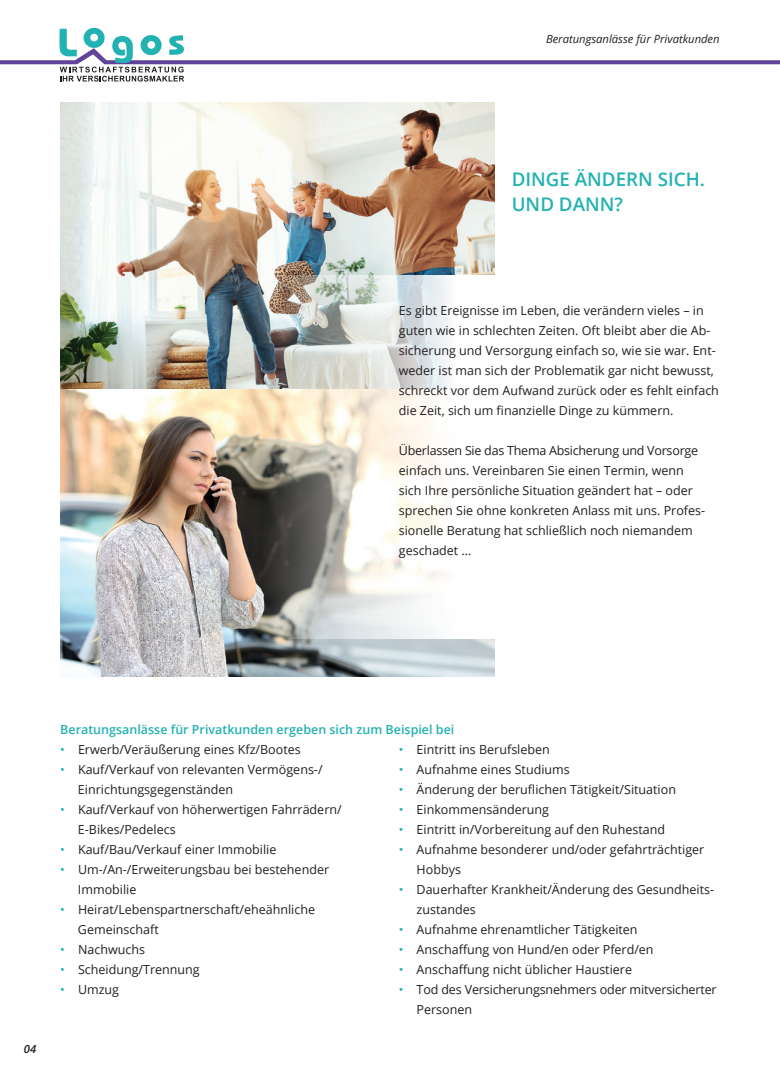
<style>
.page{position:relative;width:780px;height:1081px;background:#fff}
.page>*{position:absolute;margin:0;border:0;box-sizing:border-box;transform-origin:0 0}
.t1{font:600 18.75px "Open Sans";color:#23b2b2}
.t2{font:12.5px/20px "Open Sans";color:#231f20}
.t3{font:600 12.5px "Open Sans";color:#23b2b2}
.t4{font:italic 11.25px "Open Sans";color:#231f20}
.t5{font:italic 600 11.25px "Open Sans";color:#231f20}
.s1{color:#23b2b2}
</style>
<div class="page">
<img style="left:60px;top:103px;width:434px;height:574px">
<img style="left:61px;top:275px;width:433px;height:363px">
<svg style="left:0;top:28px;width:780px;height:54px"></svg>
<p class="t4" style="left:546px;top:32px;width:175px">Beratungsanlässe für Privatkunden</p>
<p class="t1" style="left:511px;top:166px;width:195px">DINGE ÄNDERN SICH.</p>
<p class="t1" style="left:511px;top:191px;width:113px">UND DANN?</p>
<p class="t2" style="left:399px;top:300px;width:321px">Es gibt Ereignisse im Leben, die verändern vieles – in guten wie in schlechten Zeiten. Oft bleibt aber die Ab&shy;sicherung und Versorgung einfach so, wie sie war. Ent&shy;weder ist man sich der Problematik gar nicht bewusst, schreckt vor dem Aufwand zurück oder es fehlt einfach die Zeit, sich um finanzielle Dinge zu kümmern.</p>
<p class="t2" style="left:399px;top:440px;width:308px">Überlassen Sie das Thema Absicherung und Vorsorge einfach uns. Vereinbaren Sie einen Termin, wenn sich Ihre persönliche Situation geändert hat – oder sprechen Sie ohne konkreten Anlass mit uns. Profes&shy;sionelle Beratung hat schließlich noch niemandem geschadet …</p>
<p class="t5" style="left:24px;top:1041px;width:14px">04</p>
<p class="t3" style="left:60px;top:721px;width:395px">Beratungsanlässe für Privatkunden ergeben sich zum Beispiel bei</p>
<p class="t2" style="left:60px;top:739px;width:242px"><span class="s1">•</span> Erwerb/Veräußerung eines Kfz/Bootes</p>
<p class="t2" style="left:78px;top:759px;width:246px;text-indent:-18px"><span class="s1">•</span> Kauf/Verkauf von relevanten Vermögens-/<br>Einrichtungsgegenständen</p>
<p class="t2" style="left:78px;top:799px;width:265px;text-indent:-18px"><span class="s1">•</span> Kauf/Verkauf von höherwertigen Fahrrädern/<br>E-Bikes/Pedelecs</p>
<p class="t2" style="left:60px;top:839px;width:218px"><span class="s1">•</span> Kauf/Bau/Verkauf einer Immobilie</p>
<p class="t2" style="left:78px;top:859px;width:252px;text-indent:-18px"><span class="s1">•</span> Um-/An-/Erweiterungsbau bei bestehender<br>Immobilie</p>
<p class="t2" style="left:78px;top:899px;width:238px;text-indent:-18px"><span class="s1">•</span> Heirat/Lebenspartnerschaft/eheähnliche<br>Gemeinschaft</p>
<p class="t2" style="left:60px;top:939px;width:86px"><span class="s1">•</span> Nachwuchs</p>
<p class="t2" style="left:60px;top:959px;width:141px"><span class="s1">•</span> Scheidung/Trennung</p>
<p class="t2" style="left:60px;top:979px;width:60px"><span class="s1">•</span> Umzug</p>
<p class="t2" style="left:399px;top:739px;width:152px"><span class="s1">•</span> Eintritt ins Berufsleben</p>
<p class="t2" style="left:399px;top:759px;width:172px"><span class="s1">•</span> Aufnahme eines Studiums</p>
<p class="t2" style="left:399px;top:779px;width:278px"><span class="s1">•</span> Änderung der beruflichen Tätigkeit/Situation</p>
<p class="t2" style="left:399px;top:799px;width:152px"><span class="s1">•</span> Einkommensänderung</p>
<p class="t2" style="left:399px;top:819px;width:268px"><span class="s1">•</span> Eintritt in/Vorbereitung auf den Ruhestand</p>
<p class="t2" style="left:416px;top:839px;width:289px;text-indent:-18px"><span class="s1">•</span> Aufnahme besonderer und/oder gefahrträchtiger<br>Hobbys</p>
<p class="t2" style="left:416px;top:879px;width:299px;text-indent:-18px"><span class="s1">•</span> Dauerhafter Krankheit/Änderung des Gesundheits&shy;zustandes</p>
<p class="t2" style="left:399px;top:919px;width:240px"><span class="s1">•</span> Aufnahme ehrenamtlicher Tätigkeiten</p>
<p class="t2" style="left:399px;top:939px;width:256px"><span class="s1">•</span> Anschaffung von Hund/en oder Pferd/en</p>
<p class="t2" style="left:399px;top:959px;width:235px"><span class="s1">•</span> Anschaffung nicht üblicher Haustiere</p>
<p class="t2" style="left:416px;top:979px;width:301px;text-indent:-18px"><span class="s1">•</span> Tod des Versicherungsnehmers oder mitversicherter<br>Personen</p>
</div>
